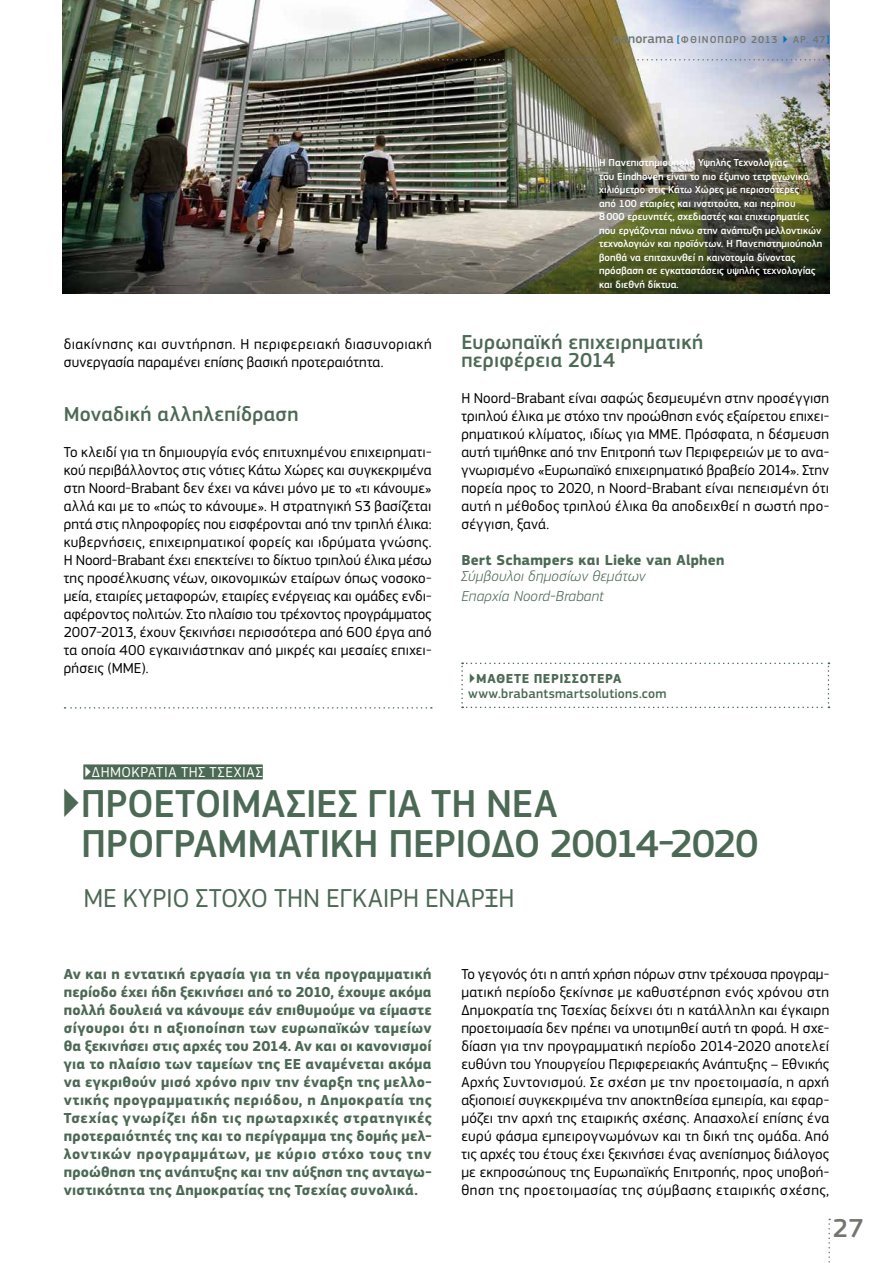
<style>
.page{position:relative;width:893px;height:1263px;background:#fff}
.page>*{position:absolute;margin:0;border:0;box-sizing:border-box;transform-origin:0 0}
.t1{font:500 40.5px/40.5px "EC Square Sans Pro";letter-spacing:-.01em;color:#4b6954}
.t2{font:27px "EC Square Sans Pro";color:#4b6954}
.t3{font:500 27px "EC Square Sans Pro";color:#73766e}
.t4{font:500 21px/18px "EC Square Sans Pro";letter-spacing:.015em;color:#4b6954}
.t5{font:15px/18px "EC Square Sans Pro";letter-spacing:.02em;color:#000;text-align:justify}
.t6{font:700 15px/18px "EC Square Sans Pro";letter-spacing:.015em;color:#4b6954;text-align:justify}
.t7{font:italic 300 15px/19.5px "EC Square Sans Pro";letter-spacing:.015em;color:#4b6954}
.t8{font:15px "EC Square Sans Pro";letter-spacing:.045em;color:#fff}
.t9{font:500 13.5px "EC Square Sans Pro";letter-spacing:.015em;color:#4b6954}
.t10{font:700 13.5px "EC Square Sans Pro";letter-spacing:.045em;color:#4b6954}
.t11{font:500 10.5px/13.5px "EC Square Sans Pro";color:#fff}
.t12{font:500 10.5px "EC Square Sans Pro";letter-spacing:.095em;color:#73766e}
.s1{font-size:13.5px}
.s2{color:#0073af}
</style>
<div class="page">
<img style="left:63px;top:0;width:766px;height:294px">
<svg style="left:461px;top:663px;width:368px;height:45px"></svg>
<svg style="left:65px;top:707px;width:367px;height:2px"></svg>
<div style="left:83px;top:764px;width:180px;height:15px;background:#4b6954"></div>
<svg style="left:828px;top:1219px;width:2px;height:44px"></svg>
<svg style="left:65px;top:59px;width:764px;height:2px;background:#7f8278"></svg>
<p class="t12" style="left:613px;top:33px;width:217px"><span class="s1">panorama</span> <span class="s2">[</span>ΦΘΙΝΌΠΩΡΟ 2013 <span class="s2">▶</span> AP. 47<span class="s2">]</span></p>
<p class="t5" style="left:64px;top:335px;width:369px">διακίνησης και συντήρηση. Η περιφερειακή διασυνοριακή συνεργασία παραμένει επίσης βασική προτεραιότητα.</p>
<h3 class="t4" style="left:64px;top:405px;width:236px">Μοναδική αλληλεπίδραση</h3>
<p class="t5" style="left:64px;top:443px;width:369px">Το κλειδί για τη δημιουργία ενός επιτυχημένου επιχειρηματι&shy;κού περιβάλλοντος στις νότιες Κάτω Χώρες και συγκεκριμένα στη Noord-Brabant δεν έχει να κάνει μόνο με το «τι κάνουμε» αλλά και με το «πώς το κάνουμε». Η στρατηγική S3 βασίζεται ρητά στις πληροφορίες που εισφέρονται από την τριπλή έλικα: κυβερνήσεις, επιχειρηματικοί φορείς και ιδρύματα γνώσης.<br>Η Noord-Brabant έχει επεκτείνει το δίκτυο τριπλού έλικα μέσω της προσέλκυσης νέων, οικονομικών εταίρων όπως νοσοκο&shy;μεία, εταιρίες μεταφορών, εταιρίες ενέργειας και ομάδες ενδι&shy;αφέροντος πολιτών. Στο πλαίσιο του τρέχοντος προγράμματος 2007-2013, έχουν ξεκινήσει περισσότερα από 600 έργα από τα οποία 400 εγκαινιάστηκαν από μικρές και μεσαίες επιχει&shy;ρήσεις (ΜΜΕ).</p>
<p class="t8" style="left:83px;top:763px;width:181px">▶ΔΗΜΟΚΡΑΤΊΑ ΤΗΣ ΤΣΕΧΊΑΣ</p>
<p class="t11" style="left:599px;top:156px;width:225px">Η Πανεπιστημιούπολη Υψηλής Τεχνολογίας<br>του Eindhoven είναι το πιο έξυπνο τετραγωνικό χιλιόμετρο στις Κάτω Χώρες με περισσότερες<br>από 100 εταιρίες και ινστιτούτα, και περίπου 8000 ερευνητές, σχεδιαστές και επιχειρηματίες που εργάζονται πάνω στην ανάπτυξη μελλοντικών τεχνολογιών και προϊόντων. Η Πανεπιστημιούπολη βοηθά να επιταχυνθεί η καινοτομία δίνοντας πρόσβαση σε εγκαταστάσεις υψηλής τεχνολογίας και διεθνή δίκτυα.</p>
<h3 class="t4" style="left:461px;top:333px;width:243px">Ευρωπαϊκή επιχειρηματική περιφέρεια 2014</h3>
<p class="t5" style="left:461px;top:389px;width:369px">Η Noord-Brabant είναι σαφώς δεσμευμένη στην προσέγγιση τριπλού έλικα με στόχο την προώθηση ενός εξαίρετου επιχει&shy;ρηματικού κλίματος, ιδίως για ΜΜΕ. Πρόσφατα, η δέσμευση αυτή τιμήθηκε από την Επιτροπή των Περιφερειών με το ανα&shy;γνωρισμένο «Ευρωπαϊκό επιχειρηματικό βραβείο 2014». Στην πορεία προς το 2020, η Noord-Brabant είναι πεπεισμένη ότι αυτή η μέθοδος τριπλού έλικα θα αποδειχθεί η σωστή προ&shy;σέγγιση, ξανά.</p>
<p class="t6" style="left:461px;top:551px;width:265px">Bert Schampers και Lieke van Alphen</p>
<p class="t7" style="left:461px;top:566px;width:186px">Σύμβουλοι δημοσίων θεμάτων<br>Επαρχία Noord-Brabant</p>
<p class="t10" style="left:468px;top:670px;width:155px">▶ΜΆΘΕΤΕ ΠΕΡΙΣΣΌΤΕΡΑ</p>
<p class="t9" style="left:468px;top:686px;width:200px">www.brabantsmartsolutions.com</p>
<h1 class="t1" style="left:81px;top:784px;width:679px;text-indent:-22px">▶ΠΡΟΕΤΟΙΜΑΣΊΕΣ ΓΙΑ ΤΗ ΝΈΑ<br>ΠΡΟΓΡΑΜΜΑΤΙΚΉ ΠΕΡΊΟΔΟ 20014-2020</h1>
<h2 class="t2" style="left:83px;top:882px;width:433px">ΜΕ ΚΎΡΙΟ ΣΤΌΧΟ ΤΗΝ ΈΓΚΑΙΡΗ ΈΝΑΡΞΗ</h2>
<p class="t6" style="left:64px;top:965px;width:369px">Αν και η εντατική εργασία για τη νέα προγραμματική περίοδο έχει ήδη ξεκινήσει από το 2010, έχουμε ακόμα πολλή δουλειά να κάνουμε εάν επιθυμούμε να είμαστε σίγουροι ότι η αξιοποίηση των ευρωπαϊκών ταμείων θα ξεκινήσει στις αρχές του 2014. Αν και οι κανονισμοί για το πλαίσιο των ταμείων της ΕΕ αναμένεται ακόμα να εγκριθούν μισό χρόνο πριν την έναρξη της μελλο&shy;ντικής προγραμματικής περιόδου, η Δημοκρατία της Τσεχίας γνωρίζει ήδη τις πρωταρχικές στρατηγικές προτεραιότητές της και το περίγραμμα της δομής μελ&shy;λοντικών προγραμμάτων, με κύριο στόχο τους την προώθηση της ανάπτυξης και την αύξηση της ανταγω&shy;νιστικότητα της Δημοκρατίας της Τσεχίας συνολικά.</p>
<p class="t5" style="left:461px;top:965px;width:369px">Το γεγονός ότι η απτή χρήση πόρων στην τρέχουσα προγραμ&shy;ματική περίοδο ξεκίνησε με καθυστέρηση ενός χρόνου στη Δημοκρατία της Τσεχίας δείχνει ότι η κατάλληλη και έγκαιρη προετοιμασία δεν πρέπει να υποτιμηθεί αυτή τη φορά. Η σχε&shy;δίαση για την προγραμματική περίοδο 2014-2020 αποτελεί ευθύνη του Υπουργείου Περιφερειακής Ανάπτυξης – Εθνικής Αρχής Συντονισμού. Σε σχέση με την προετοιμασία, η αρχή αξιοποιεί συγκεκριμένα την αποκτηθείσα εμπειρία, και εφαρ&shy;μόζει την αρχή της εταιρικής σχέσης. Απασχολεί επίσης ένα ευρύ φάσμα εμπειρογνωμόνων και τη δική της ομάδα. Από τις αρχές του έτους έχει ξεκινήσει ένας ανεπίσημος διάλογος με εκπροσώπους της Ευρωπαϊκής Επιτροπής, προς υποβοή&shy;θηση της προετοιμασίας της σύμβασης εταιρικής σχέσης,</p>
<h2 class="t3" style="left:833px;top:1212px;width:32px">27</h2>
</div>
